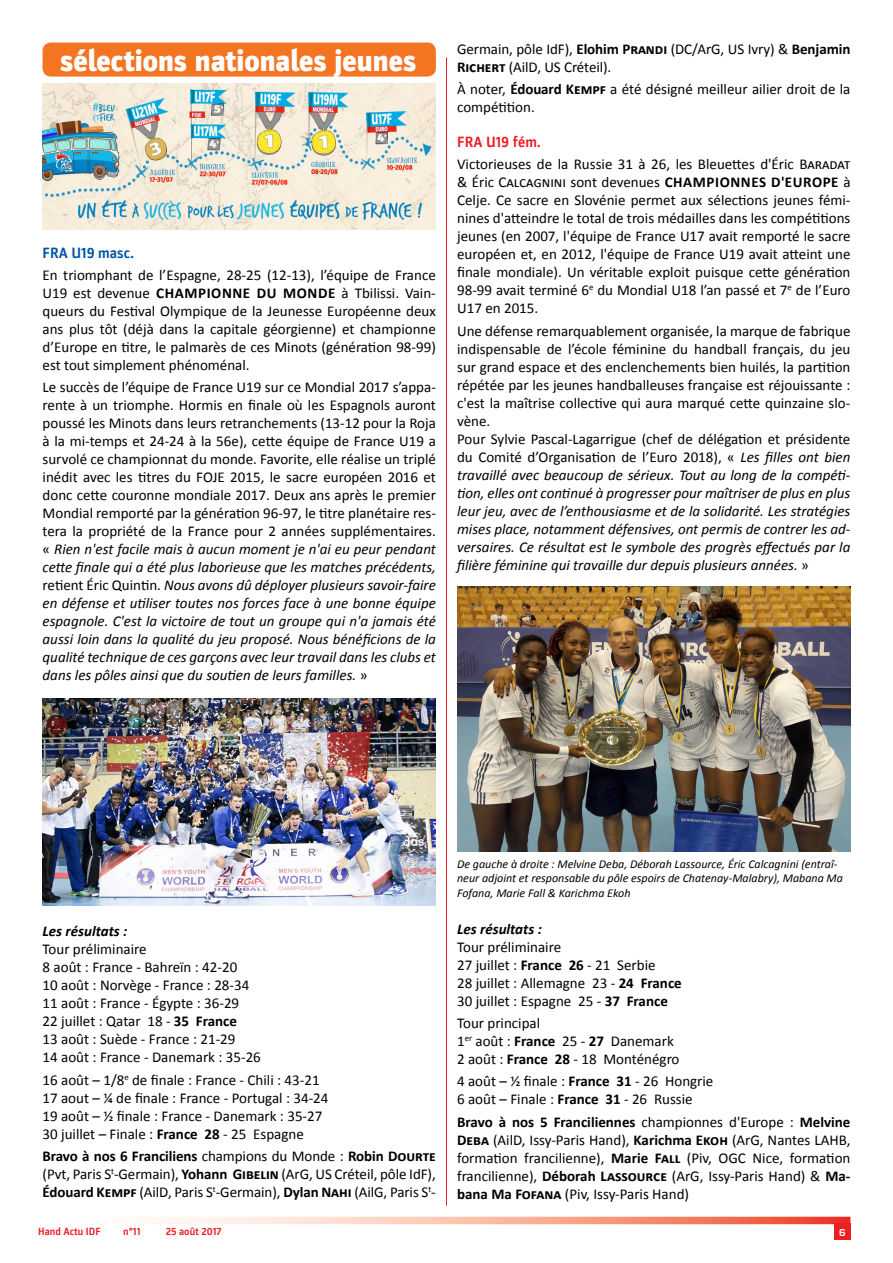
<style>
.page{position:relative;width:893px;height:1263px;background:#fff}
.page>*{position:absolute;margin:0;border:0;box-sizing:border-box;transform-origin:0 0}
.t1{font:900 30px "Parka";color:#fff}
.t2{font:15px/18px "Calibri";color:#000}
.t3{font:italic 700 15px "Calibri";color:#000}
.t4{font:700 15px "Calibri";color:#000}
.t5{font:700 15px "Parka";color:#0054a6}
.t6{font:700 15px "Parka";color:#ed1d24}
.t7{font:italic 12px/14.4px "Calibri";color:#000}
.t8{font:700 10.5px "Parka";color:#ed1d24}
.t9{font:700 10.5px "Eurostile";color:#fff}
.s1{font-weight:700}
.s2{font-style:italic}
</style>
<div class="page">
<hr style="left:446px;top:57px;width:1px;height:1148px;background:#ed1d24">
<svg style="left:157px;top:1217px;width:693px;height:7px;background:#f8ac99"></svg>
<div style="left:834px;top:1224px;width:16px;height:16px;background:#ed1d24"></div>
<img style="left:457px;top:587px;width:393px;height:265px">
<div style="left:43px;top:43px;width:393px;height:34px;background:#f47421;border-radius:9px"></div>
<img style="left:43px;top:84px;width:393px;height:145px">
<img style="left:43px;top:698px;width:393px;height:208px">
<h1 class="t1" style="left:60px;top:44px;width:358px">sélections nationales jeunes</h1>
<p class="t5" style="left:43px;top:244px;width:93px">FRA U19 masc.</p>
<p class="t2" style="left:43px;top:266px;width:395px">En triomphant de l’Espagne, 28-25 (12-13), l’équipe de France<br>U19 est devenue <span class="s1">championne</span></p>
<p class="t2" style="left:43px;top:284px;width:395px;text-align:justify;text-indent:299px">à Tbilissi. Vain&shy;queurs du Festival Olympique de la Jeunesse Européenne deux ans plus tôt (déjà dans la capitale géorgienne) et championne d’Europe en titre, le palmarès de ces Minots (génération 98-99) est tout simplement phénoménal.</p>
<p class="t2" style="left:43px;top:378px;width:395px;text-align:justify">Le succès de l’équipe de France U19 sur ce Mondial 2017 s’appa&shy;rente à un triomphe. Hormis en finale où les Espagnols auront poussé les Minots dans leurs retranchements (13-12 pour la Roja à la mi-temps et 24-24 à la 56e), cette équipe de France U19 a survolé ce championnat du monde. Favorite, elle réalise un triplé inédit avec les titres du FOJE 2015, le sacre européen 2016 et donc cette couronne mondiale 2017. Deux ans après le premier Mondial remporté par la génération 96-97, le titre planétaire res&shy;tera la propriété de la France pour 2 années supplémentaires. « <span class="s2">Rien n'est facile mais à aucun moment je n'ai eu peur pendant cette finale qui a été plus laborieuse que les matches précédents, </span>retient Éric Quintin. <span class="s2">Nous avons dû déployer plusieurs savoir-faire en défense et utiliser toutes nos forces face à une bonne équipe espagnole. C'est la victoire de tout un groupe qui n'a jamais été aussi loin dans la qualité du jeu proposé. Nous bénéficions de la qualité technique de ces garçons avec leur travail dans les clubs et dans les pôles ainsi que du soutien de leurs familles.</span> »</p>
<p class="t4" style="left:257px;top:283px;width:38px">du monde</p>
<p class="t2" style="left:457px;top:40px;width:395px">Germain, pôle IdF), <span class="s1">Elohim Prandi</span> (DC/ArG, US Ivry) &amp; <span class="s1">Benjamin<br>Richert</span> (AilD, US Créteil).</p>
<p class="t2" style="left:457px;top:80px;width:395px">À noter, <span class="s1">Édouard Kempf</span> a été désigné meilleur ailier droit de la compétition.</p>
<p class="t6" style="left:457px;top:134px;width:85px">FRA U19 fém.</p>
<p class="t2" style="left:457px;top:155px;width:395px">Victorieuses de la Russie 31 à 26, les Bleuettes d'Éric Baradat &amp; Éric Calcagnini sont devenues <span class="s1">championnes</span></p>
<p class="t2" style="left:457px;top:173px;width:395px;text-align:justify;text-indent:386px">à Celje. Ce sacre en Slovénie permet aux sélections jeunes fémi&shy;nines d'atteindre le total de trois médailles dans les compétitions jeunes (en 2007, l'équipe de France U17 avait remporté le sacre européen et, en 2012, l'équipe de France U19 avait atteint une finale mondiale). Un véritable exploit puisque cette génération 98-99 avait terminé 6<sup>e</sup> du Mondial U18 l’an passé et 7<sup>e</sup> de l’Euro U17 en 2015.</p>
<p class="t2" style="left:457px;top:322px;width:395px">Une défense remarquablement organisée, la marque de fabrique indispensable de l’école féminine du handball français, du jeu sur grand espace et des enclenchements bien huilés, la partition répétée par les jeunes handballeuses française est réjouissante : c'est la maîtrise collective qui aura marqué cette quinzaine slo&shy;vène.<br>Pour Sylvie Pascal-Lagarrigue (chef de délégation et présidente du Comité d’Organisation de l’Euro 2018), « <span class="s2">Les filles ont bien travaillé avec beaucoup de sérieux. Tout au long de la compéti&shy;tion, elles ont continué à progresser pour maîtriser de plus en plus leur jeu, avec de l’enthousiasme et de la solidarité. Les stratégies mises place, notamment défensives, ont permis de contrer les ad&shy;versaires. Ce résultat est le symbole des progrès effectués par la filière féminine qui travaille dur depuis plusieurs années.</span> »</p>
<p class="t4" style="left:771px;top:173px;width:32px">d'Europe</p>
<p class="t3" style="left:43px;top:922px;width:86px">Les résultats :</p>
<p class="t2" style="left:43px;top:940px;width:220px">Tour préliminaire<br>8 août : France - Bahreïn : 42-20<br>10 août : Norvège - France : 28-34<br>11 août : France - Égypte : 36-29<br>22 juillet : Qatar 18 - <span class="s1">35 France<br></span>13 août : Suède - France : 21-29<br>14 août : France - Danemark : 35-26</p>
<p class="t2" style="left:43px;top:1071px;width:287px">16 août – 1/8<sup>e</sup> de finale : France - Chili : 43-21<br>17 aout – ¼ de finale : France - Portugal : 34-24<br>19 août – ½ finale : France - Danemark : 35-27<br>30 juillet – Finale : <span class="s1">France 28</span> - 25 Espagne</p>
<p class="t2" style="left:43px;top:1147px;width:395px;text-align:justify"><span class="s1">Bravo à nos 6 Franciliens</span> champions du Monde : <span class="s1">Robin Dourte </span>(Pvt, Paris S<sup>t</sup>-Germain), <span class="s1">Yohann Gibelin</span> (ArG, US Créteil, pôle IdF), <span class="s1">Édouard Kempf</span> (AilD, Paris S<sup>t</sup>-Germain), <span class="s1">Dylan Nahi</span> (AilG, Paris S<sup>t</sup>-</p>
<p class="t7" style="left:457px;top:856px;width:387px">De gauche à droite : Melvine Deba, Déborah Lassource, Éric Calcagnini (entraî&shy;neur adjoint et responsable du pôle espoirs de Chatenay-Malabry), Mabana Ma<br>Fofana, Marie Fall &amp; Karichma Ekoh</p>
<p class="t3" style="left:457px;top:919px;width:86px">Les résultats :</p>
<p class="t2" style="left:457px;top:938px;width:226px">Tour préliminaire<br>27 juillet : <span class="s1">France 26</span> - 21 Serbie<br>28 juillet : Allemagne 23 - <span class="s1">24 France<br></span>30 juillet : Espagne 25 - <span class="s1">37 France</span></p>
<p class="t2" style="left:457px;top:1014px;width:224px">Tour principal<br>1<sup>er</sup> août : <span class="s1">France</span> 25 - <span class="s1">27</span> Danemark<br>2 août : <span class="s1">France 28</span> - 18 Monténégro</p>
<p class="t2" style="left:457px;top:1072px;width:258px">4 août – ½ finale : <span class="s1">France 31</span> - 26 Hongrie<br>6 août – Finale : <span class="s1">France 31</span> - 26 Russie</p>
<p class="t2" style="left:457px;top:1113px;width:395px;text-align:justify"><span class="s1">Bravo à nos 5 Franciliennes</span> championnes d'Europe : <span class="s1">Melvine Deba</span> (AilD, Issy-Paris Hand), <span class="s1">Karichma Ekoh</span> (ArG, Nantes LAHB, formation francilienne), <span class="s1">Marie Fall</span> (Piv, OGC Nice, formation francilienne), <span class="s1">Déborah Lassource</span> (ArG, Issy-Paris Hand) &amp; <span class="s1">Ma&shy;bana Ma Fofana</span> (Piv, Issy-Paris Hand)</p>
<p class="t8" style="left:38px;top:1225px;width:64px">Hand Actu IDF</p>
<p class="t8" style="left:123px;top:1225px;width:19px">n°11</p>
<p class="t8" style="left:166px;top:1225px;width:57px">25 août 2017</p>
<p class="t9" style="left:839px;top:1226px;width:8px">6</p>
</div>
